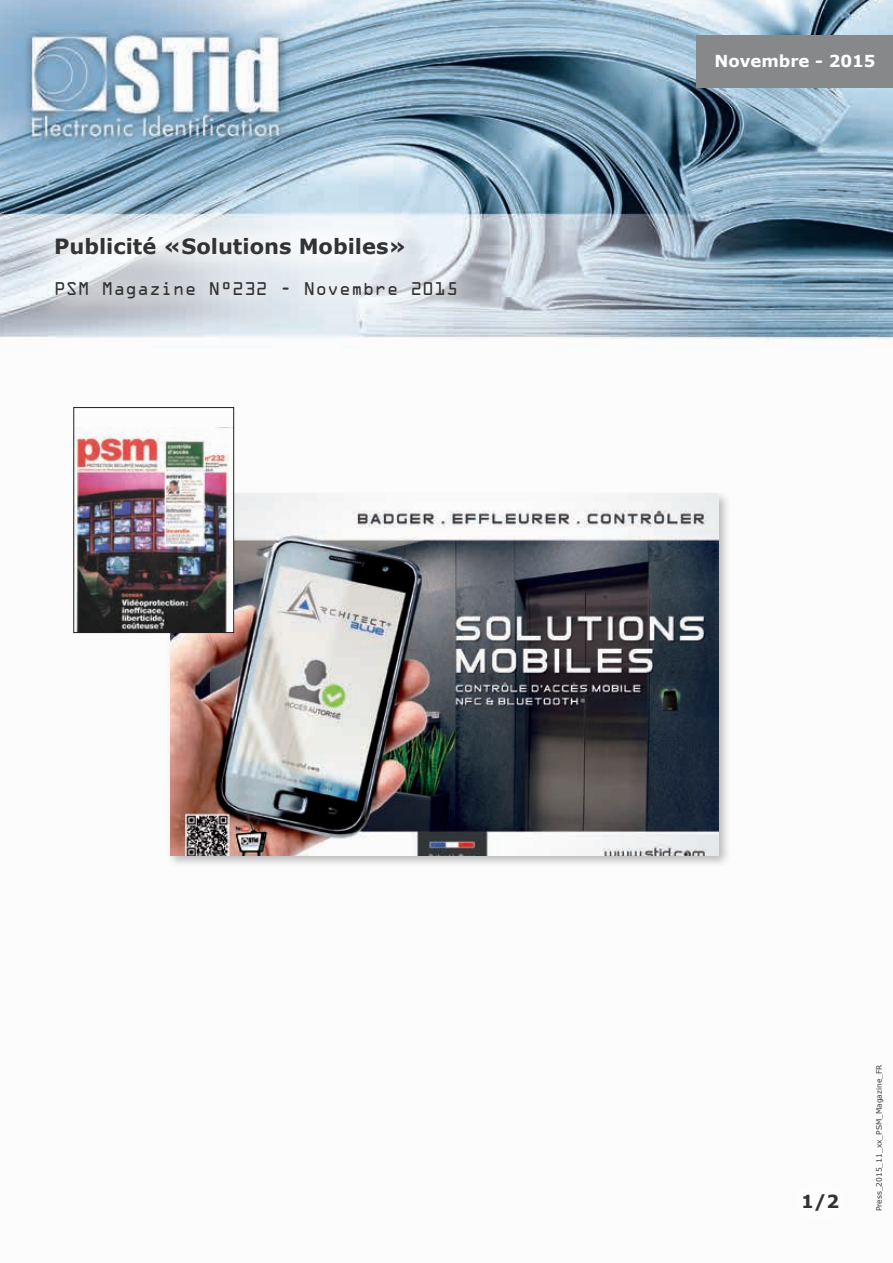
<style>
.page{position:relative;width:893px;height:1263px;background:#fff}
.page>*{position:absolute;margin:0;border:0;box-sizing:border-box;transform-origin:0 0}
.t1{font:700 21px "Verdana";color:#323232}
.t2{font:700 18px "Verdana";color:#323232}
.t3{font:16.5px "OCRA Std";color:#323232}
.t4{font:700 16.5px "Verdana";color:#fff}
.t5{font:7.5px "Verdana";color:#393b3e}
</style>
<div class="page">
<img style="left:0;top:0;width:893px;height:634px">
<svg style="left:17px;top:199px;width:425px;height:44px"></svg>
<div style="left:696px;top:35px;width:197px;height:52px;background:#87888a"></div>
<div style="left:17px;top:243px;width:478px;height:94px;background:#fff;opacity:.75"></div>
<div style="left:166px;top:490px;width:565px;height:378px;background:#231f20;opacity:.3"></div>
<img style="left:170px;top:494px;width:548px;height:362px">
<img style="left:76px;top:428px;width:156px;height:203px">
<div style="left:74px;top:407px;width:160px;height:226px;border:1px solid #231f20"></div>
<h1 class="t1" style="left:54px;top:232px;width:354px">Publicité «Solutions Mobiles»</h1>
<h3 class="t3" style="left:54px;top:282px;width:405px">PSM Magazine N°232 - Novembre 2015</h3>
<h3 class="t4" style="left:714px;top:50px;width:163px">Novembre - 2015</h3>
<h2 class="t2" style="left:801px;top:1188px;width:39px">1/2</h2>
<p class="t5" style="left:874px;top:1211px;width:148px;rotate:-90deg">Press_2015_11_xx_PSM_Magazine_FR</p>
</div>
